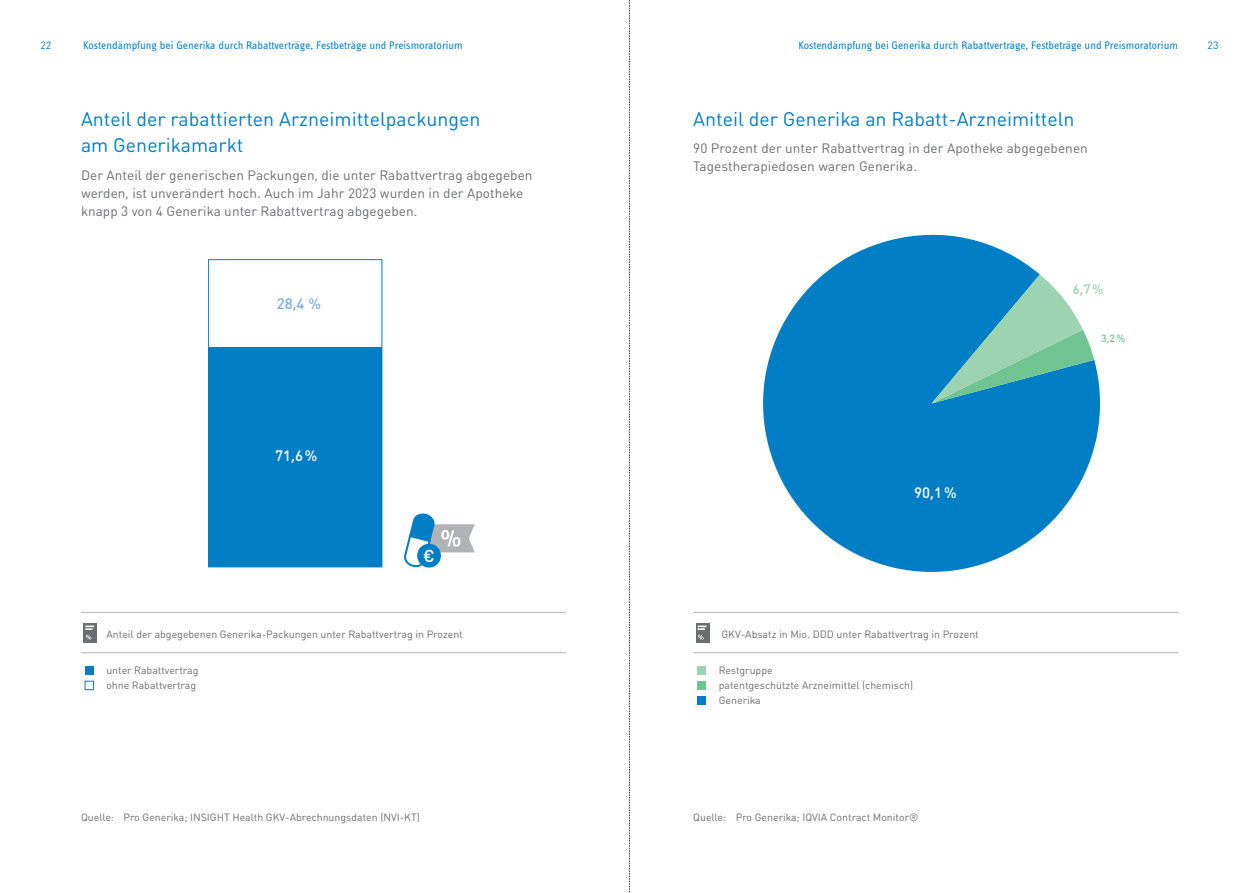
<style>
.page{position:relative;width:1259px;height:893px;background:#fff}
.page>*{position:absolute;margin:0;border:0;box-sizing:border-box;transform-origin:0 0}
.Head_Grafik{font:19.5px/25.5px "DIN Round OT";color:#007ec5}
.t1{font:500 17.1px "DIN Round OT";color:#fff}
.Auszeichnung_DIN{font:500 15px "DIN Round OT";color:#fff}
.Auszeichnung_DIN-2{font:500 15px "DIN Round OT";color:#79aede}
.infografik_balken_rahlen_weiss_zentriert{font:500 15px "DIN Round OT";color:#fff}
.Sub_Grafik{font:13.5px/18px "DIN Round OT";letter-spacing:.005em;color:#6c6d70}
.infografik_balken_rahlen_weiss_zentriert-2{font:500 13.5px "DIN Round OT";color:#9cd3b0}
.Kolumne_rechts{font:11.25px "Info Text Regular Tf";color:#007ec5}
.Grafik_7_links{font:10.5px "DIN Round OT";color:#6c6d70}
.Quelle{font:10.5px "DIN Round OT";color:#6c6d70}
.Legende{font:10.5px "DIN Round OT";color:#6c6d70}
.t2{font:10.5px "DIN Round OT";color:#007ec5}
.infografik_balken_rahlen_weiss_zentriert-3{font:500 10.5px "DIN Round OT";color:#6fc492}
</style>
<div class="page">
<div style="left:208px;top:259px;width:174px;height:308px;background:#fff;border:1px solid #007ec5"></div>
<div style="left:209px;top:347px;width:173px;height:220px;background:#007ec5"></div>
<svg style="left:763px;top:234px;width:337px;height:338px;fill:#007ec5"></svg>
<svg style="left:931px;top:274px;width:163px;height:129px;background:#51aabd"></svg>
<hr style="left:81px;top:612px;width:485px;height:1px;background:#b2b3b7">
<hr style="left:81px;top:652px;width:485px;height:1px;background:#b2b3b7">
<svg style="left:83px;top:623px;width:14px;height:19px"></svg>
<svg style="left:85px;top:626px;width:9px;height:13px"></svg>
<hr style="left:693px;top:612px;width:485px;height:1px;background:#b2b3b7">
<hr style="left:693px;top:652px;width:485px;height:1px;background:#b2b3b7">
<div style="left:697px;top:666px;width:9px;height:9px;background:#9cd3b0"></div>
<div style="left:697px;top:681px;width:9px;height:9px;background:#6fc492"></div>
<div style="left:697px;top:696px;width:9px;height:9px;background:#007ec5"></div>
<svg style="left:696px;top:623px;width:13px;height:19px"></svg>
<svg style="left:697px;top:626px;width:9px;height:13px"></svg>
<div style="left:85px;top:666px;width:9px;height:9px;background:#007ec5"></div>
<div style="left:85px;top:681px;width:9px;height:9px;background:#fff;border:1px solid #007ec5"></div>
<svg style="left:404px;top:513px;width:71px;height:55px"></svg>
<svg style="left:629px;top:0;width:1px;height:893px"></svg>
<p class="t2" style="left:40px;top:38px;width:12px">22</p>
<p class="Kolumne_rechts" style="left:83px;top:39px;width:381px">Kostendämpfung bei Generika durch Rabattverträge, Festbeträge und Preismoratorium</p>
<p class="Kolumne_rechts" style="left:798px;top:39px;width:381px">Kostendämpfung bei Generika durch Rabattverträge, Festbeträge und Preismoratorium</p>
<p class="t2" style="left:1207px;top:38px;width:12px">23</p>
<p class="Head_Grafik" style="left:81px;top:106px;width:401px">Anteil der rabattierten Arzneimittelpackungen am Generikamarkt</p>
<p class="Sub_Grafik" style="left:81px;top:166px;width:453px">Der Anteil der generischen Packungen, die unter Rabattvertrag abgegeben werden, ist unverändert hoch. Auch im Jahr 2023 wurden in der Apotheke knapp 3 von 4 Generika unter Rabattvertrag abgegeben.</p>
<p class="Auszeichnung_DIN-2" style="left:277px;top:294px;width:46px">28,4 %</p>
<p class="Auszeichnung_DIN" style="left:275px;top:445px;width:44px">71,6%</p>
<p class="t1" style="left:423px;top:545px;width:13px">€</p>
<p class="Grafik_7_links" style="left:107px;top:627px;width:358px">Anteil der abgegebenen Generika-Packungen unter Rabattvertrag in Prozent</p>
<p class="Legende" style="left:106px;top:664px;width:94px">unter Rabattvertrag</p>
<p class="Legende" style="left:106px;top:679px;width:91px">ohne Rabattvertrag</p>
<p class="Quelle" style="left:81px;top:811px;width:340px">Quelle: Pro Generika; INSIGHT Health GKV-Abrechnungsdaten (NVI-KT)</p>
<p class="Head_Grafik" style="left:693px;top:106px;width:383px">Anteil der Generika an Rabatt-Arzneimitteln</p>
<p class="Sub_Grafik" style="left:693px;top:139px;width:396px">90 Prozent der unter Rabattvertrag in der Apotheke abgegebenen</p>
<p class="Sub_Grafik" style="left:693px;top:157px;width:225px">Tagestherapiedosen waren Generika.</p>
<p class="infografik_balken_rahlen_weiss_zentriert" style="left:914px;top:483px;width:44px">90,1%</p>
<p class="Grafik_7_links" style="left:721px;top:627px;width:259px">GKV-Absatz in Mio. DDD unter Rabattvertrag in Prozent</p>
<p class="Legende" style="left:719px;top:664px;width:55px">Restgruppe</p>
<p class="Legende" style="left:719px;top:679px;width:196px">patentgeschützte Arzneimittel (chemisch)</p>
<p class="Legende" style="left:719px;top:694px;width:43px">Generika</p>
<p class="Quelle" style="left:693px;top:811px;width:227px">Quelle: Pro Generika; IQVIA Contract Monitor®</p>
<p class="infografik_balken_rahlen_weiss_zentriert-2" style="left:1072px;top:281px;width:32px">6,7%</p>
<p class="infografik_balken_rahlen_weiss_zentriert-3" style="left:1101px;top:332px;width:26px">3,2%</p>
</div>
